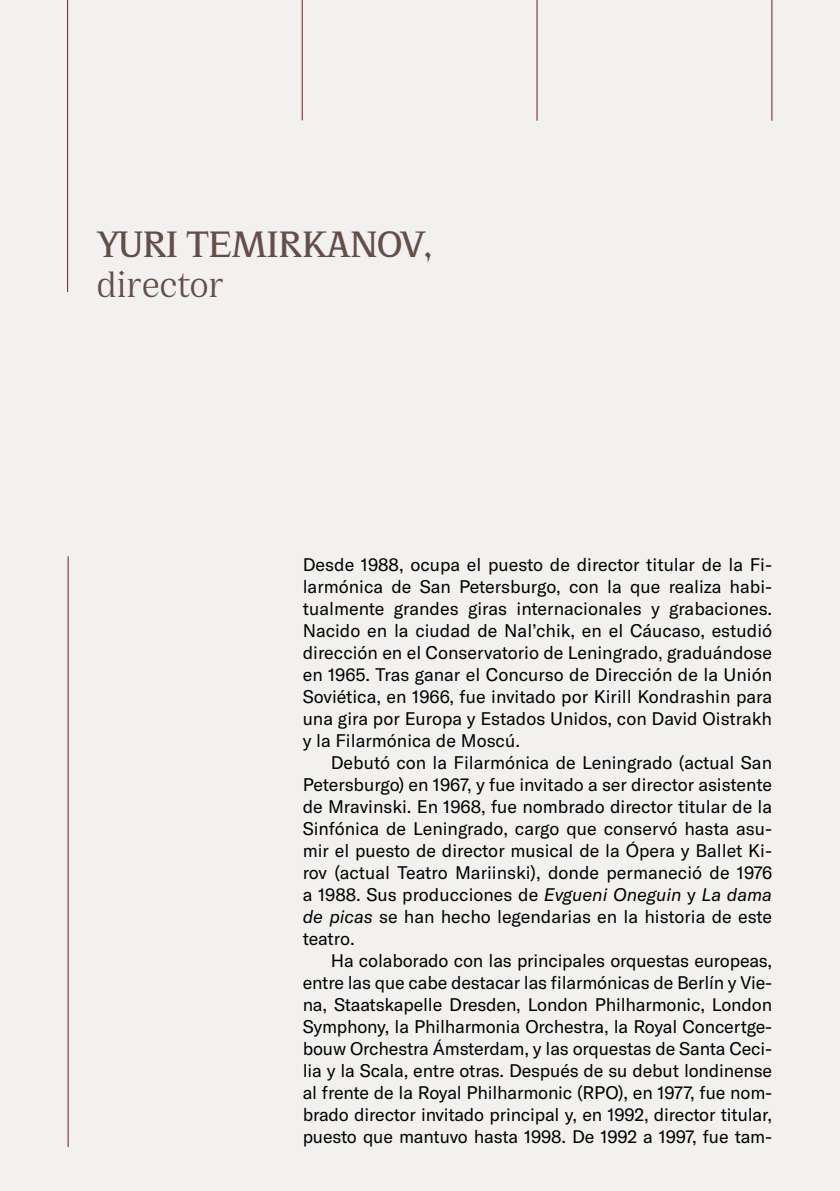
<style>
.page{position:relative;width:840px;height:1191px;background:#fff}
.page>*{position:absolute;margin:0;border:0;box-sizing:border-box;transform-origin:0 0}
.t1{font:700 40px "Cirka";letter-spacing:-.02em;color:#644e49}
.t2{font:40px "Cirka";letter-spacing:-.005em;color:#644e49}
.t3{font:18px/22px "GT America";color:#000;text-align:justify}
.s1{font-style:italic}
</style>
<div class="page">
<div style="left:0;top:0;width:839px;height:1191px;background:#f2f1ef"></div>
<hr style="left:67px;top:0;width:1px;height:292px;background:#751c20">
<hr style="left:68px;top:556px;width:1px;height:591px;background:#751c20">
<hr style="left:302px;top:0;width:1px;height:120px;background:#751c20">
<hr style="left:771px;top:0;width:1px;height:121px;background:#751c20">
<hr style="left:536px;top:0;width:1px;height:121px;background:#751c20">
<h1 class="t1" style="left:96px;top:220px;width:336px">YURI TEMIRKANOV,</h1>
<h1 class="t2" style="left:96px;top:260px;width:129px">director</h1>
<p class="t3" style="left:302px;top:553px;width:470px">Desde 1988, ocupa el puesto de director titular de la Fi&shy;larmónica de San Petersburgo, con la que realiza habi&shy;tualmente grandes giras internacionales y grabaciones.<br>Nacido en la ciudad de Nal’chik, en el Cáucaso, estudió dirección en el Conservatorio de Leningrado, graduándose en 1965. Tras ganar el Concurso de Dirección de la Unión Soviética, en 1966, fue invitado por Kirill Kondrashin para una gira por Europa y Estados Unidos, con David Oistrakh y la Filarmónica de Moscú.</p>
<p class="t3" style="left:302px;top:751px;width:470px;text-indent:28px">Debutó con la Filarmónica de Leningrado (actual San Petersburgo) en 1967, y fue invitado a ser director asistente de Mravinski. En 1968, fue nombrado director titular de la Sinfónica de Leningrado, cargo que conservó hasta asu&shy;mir el puesto de director musical de la Ópera y Ballet Ki&shy;rov (actual Teatro Mariinski), donde permaneció de 1976 a 1988. Sus producciones de <span class="s1">Evgueni Oneguin</span> y <span class="s1">La dama de picas</span> se han hecho legendarias en la historia de este teatro.</p>
<p class="t3" style="left:302px;top:949px;width:470px;text-indent:28px">Ha colaborado con las principales orquestas europeas, entre las que cabe destacar las filarmónicas de Berlín y Vie&shy;na, Staatskapelle Dresden, London Philharmonic, London Symphony, la Philharmonia Orchestra, la Royal Concertge&shy;bouw Orchestra Ámsterdam, y las orquestas de Santa Ceci&shy;lia y la Scala, entre otras. Después de su debut londinense al frente de la Royal Philharmonic (RPO), en 1977, fue nom&shy;brado director invitado principal y, en 1992, director titular, puesto que mantuvo hasta 1998. De 1992 a 1997, fue tam-</p>
</div>
